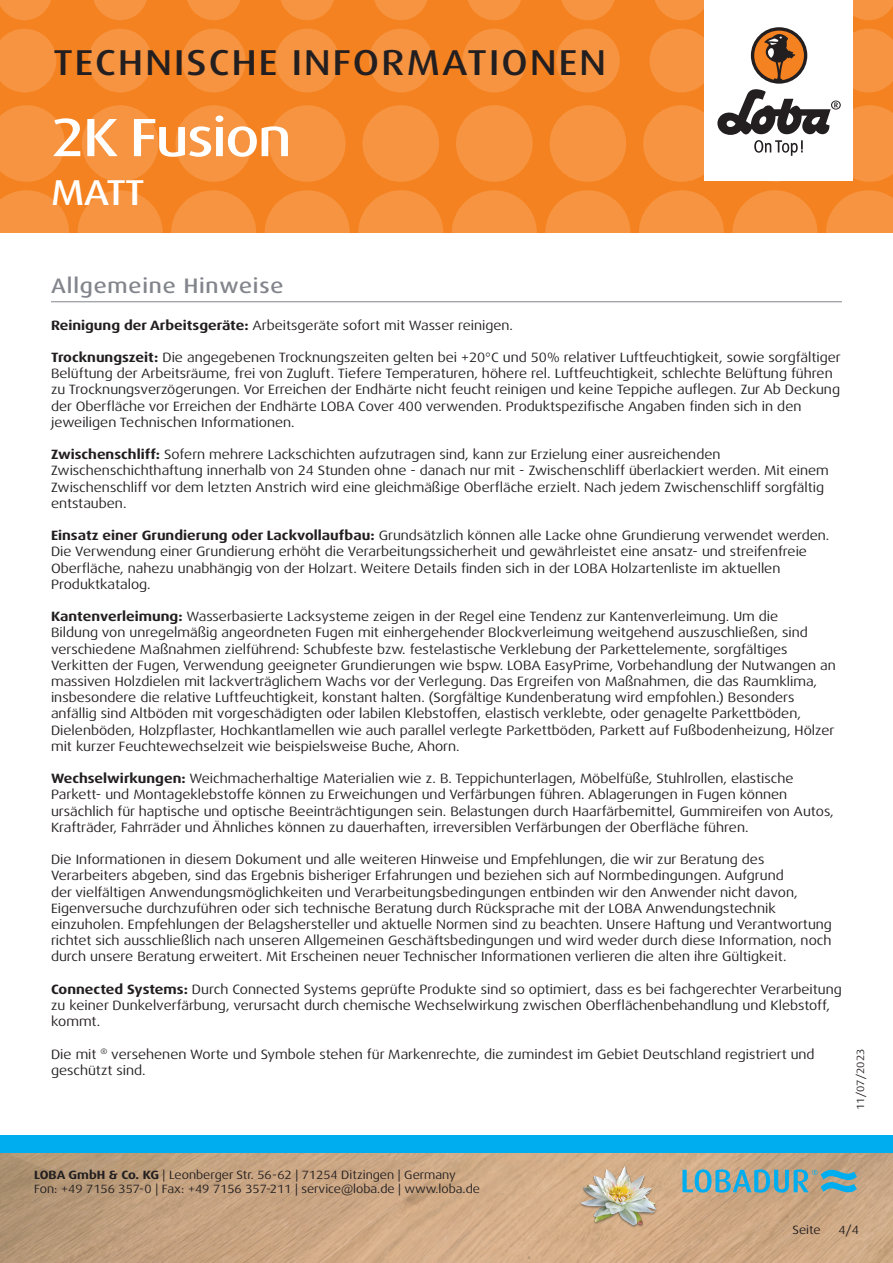
<style>
.page{position:relative;width:893px;height:1263px;background:#fff}
.page>*{position:absolute;margin:0;border:0;box-sizing:border-box;transform-origin:0 0}
.t1{font:500 expanded 54px "Dax Pro";letter-spacing:-.025em;color:#fff}
.t2{font:500 expanded 36px "Dax Pro";letter-spacing:.06em;color:#231f20}
.t3{font:500 expanded 36px "Dax Pro";color:#fff}
.Titel_grau{font:500 expanded 21px "Dax Pro";letter-spacing:.04em;color:#82858b}
.Text{font:expanded 13.5px/16.2px "Dax Pro";color:#231f20}
.t4{font:expanded 12px/14.4px "Dax Pro";color:#231f20}
.t5{font:expanded 10.5px "Dax Pro";color:#231f20}
.s1{font-weight:700}
</style>
<div class="page">
<div style="left:0;top:0;width:893px;height:233px;background:#f58220"></div>
<svg style="left:0;top:190px;width:69px;height:43px"></svg>
<svg style="left:78px;top:190px;width:85px;height:85px;fill:#f69441"></svg>
<svg style="left:171px;top:190px;width:85px;height:85px;fill:#f69441"></svg>
<svg style="left:265px;top:190px;width:85px;height:85px;fill:#f69441"></svg>
<svg style="left:358px;top:190px;width:85px;height:85px;fill:#f69441"></svg>
<svg style="left:545px;top:190px;width:85px;height:85px;fill:#f69441"></svg>
<svg style="left:452px;top:190px;width:85px;height:85px;fill:#f69441"></svg>
<svg style="left:732px;top:190px;width:85px;height:85px;fill:#f69441"></svg>
<svg style="left:639px;top:190px;width:85px;height:85px;fill:#f69441"></svg>
<svg style="left:826px;top:190px;width:67px;height:43px"></svg>
<svg style="left:0;top:105px;width:65px;height:77px"></svg>
<svg style="left:82px;top:105px;width:76px;height:77px"></svg>
<svg style="left:175px;top:105px;width:77px;height:77px"></svg>
<svg style="left:269px;top:105px;width:76px;height:77px"></svg>
<svg style="left:456px;top:105px;width:77px;height:77px"></svg>
<svg style="left:362px;top:105px;width:77px;height:77px"></svg>
<svg style="left:550px;top:105px;width:76px;height:77px"></svg>
<svg style="left:0;top:29px;width:56px;height:63px"></svg>
<svg style="left:182px;top:29px;width:64px;height:63px"></svg>
<svg style="left:88px;top:29px;width:64px;height:63px"></svg>
<svg style="left:275px;top:29px;width:64px;height:63px"></svg>
<svg style="left:462px;top:29px;width:64px;height:63px"></svg>
<svg style="left:369px;top:29px;width:64px;height:63px"></svg>
<svg style="left:556px;top:29px;width:64px;height:63px"></svg>
<svg style="left:0;top:0;width:51px;height:20px"></svg>
<svg style="left:187px;top:0;width:53px;height:20px"></svg>
<svg style="left:468px;top:0;width:53px;height:20px"></svg>
<svg style="left:655px;top:0;width:49px;height:20px"></svg>
<svg style="left:93px;top:0;width:54px;height:20px"></svg>
<svg style="left:374px;top:0;width:54px;height:20px"></svg>
<svg style="left:281px;top:0;width:53px;height:20px"></svg>
<svg style="left:561px;top:0;width:54px;height:20px"></svg>
<svg style="left:853px;top:0;width:40px;height:20px"></svg>
<img style="left:0;top:1152px;width:893px;height:111px">
<div style="left:0;top:1135px;width:893px;height:17px;background:#00aeef"></div>
<div style="left:704px;top:0;width:149px;height:181px;background:#fff"></div>
<svg style="left:643px;top:29px;width:250px;height:153px"></svg>
<img style="left:578px;top:1161px;width:82px;height:81px">
<svg style="left:682px;top:1169px;width:175px;height:24px;background:#75a8ae"></svg>
<hr style="left:51px;top:301px;width:791px;height:1px;background:#82858b">
<h2 class="t2" style="left:53px;top:40px;width:554px">TECHNISCHE INFORMATIONEN</h2>
<p class="t1" style="left:51px;top:103px;width:242px">2K Fusion</p>
<h2 class="t3" style="left:51px;top:169px;width:95px">MATT</h2>
<p class="Titel_grau" style="left:51px;top:272px;width:234px">Allgemeine Hinweise</p>
<p class="Text" style="left:51px;top:317px;width:463px"><span class="s1">Reinigung der Arbeitsgeräte:</span> Arbeitsgeräte sofort mit Wasser reinigen.</p>
<p class="Text" style="left:51px;top:349px;width:791px"><span class="s1">Trocknungszeit:</span> Die angegebenen Trocknungszeiten gelten bei +20°C und 50% relativer Luftfeuchtigkeit, sowie sorgfältiger Belüftung der Arbeitsräume, frei von Zugluft. Tiefere Temperaturen, höhere rel. Luftfeuchtigkeit, schlechte Belüftung führen zu Trocknungsverzögerungen. Vor Erreichen der Endhärte nicht feucht reinigen und keine Teppiche auflegen. Zur Ab Deckung der Oberfläche vor Erreichen der Endhärte LOBA Cover 400 verwenden. Produktspezifische Angaben finden sich in den jeweiligen Technischen Informationen.</p>
<p class="Text" style="left:51px;top:446px;width:779px"><span class="s1">Zwischenschliff:</span> Sofern mehrere Lackschichten aufzutragen sind, kann zur Erzielung einer ausreichenden Zwischenschichthaftung innerhalb von 24 Stunden ohne - danach nur mit - Zwischenschliff überlackiert werden. Mit einem Zwischenschliff vor dem letzten Anstrich wird eine gleichmäßige Oberfläche erzielt. Nach jedem Zwischenschliff sorgfältig entstauben.</p>
<p class="Text" style="left:51px;top:527px;width:780px"><span class="s1">Einsatz einer Grundierung oder Lackvollaufbau:</span> Grundsätzlich können alle Lacke ohne Grundierung verwendet werden.<br>Die Verwendung einer Grundierung erhöht die Verarbeitungssicherheit und gewährleistet eine ansatz- und streifenfreie Oberfläche, nahezu unabhängig von der Holzart. Weitere Details finden sich in der LOBA Holzartenliste im aktuellen Produktkatalog.</p>
<p class="Text" style="left:51px;top:608px;width:786px"><span class="s1">Kantenverleimung:</span> Wasserbasierte Lacksysteme zeigen in der Regel eine Tendenz zur Kantenverleimung. Um die<br>Bildung von unregelmäßig angeordneten Fugen mit einhergehender Blockverleimung weitgehend auszuschließen, sind verschiedene Maßnahmen zielführend: Schubfeste bzw. festelastische Verklebung der Parkettelemente, sorgfältiges Verkitten der Fugen, Verwendung geeigneter Grundierungen wie bspw. LOBA EasyPrime, Vorbehandlung der Nutwangen an massiven Holzdielen mit lackverträglichem Wachs vor der Verlegung. Das Ergreifen von Maßnahmen, die das Raumklima, insbesondere die relative Luftfeuchtigkeit, konstant halten. (Sorgfältige Kundenberatung wird empfohlen.) Besonders anfällig sind Altböden mit vorgeschädigten oder labilen Klebstoffen, elastisch verklebte, oder genagelte Parkettböden, Dielenböden, Holzpflaster, Hochkantlamellen wie auch parallel verlegte Parkettböden, Parkett auf Fußbodenheizung, Hölzer mit kurzer Feuchtewechselzeit wie beispielsweise Buche, Ahorn.</p>
<p class="Text" style="left:51px;top:770px;width:784px"><span class="s1">Wechselwirkungen:</span> Weichmacherhaltige Materialien wie z. B. Teppichunterlagen, Möbelfüße, Stuhlrollen, elastische Parkett- und Montageklebstoffe können zu Erweichungen und Verfärbungen führen. Ablagerungen in Fugen können ursächlich für haptische und optische Beeinträchtigungen sein. Belastungen durch Haarfärbemittel, Gummireifen von Autos, Krafträder, Fahrräder und Ähnliches können zu dauerhaften, irreversiblen Verfärbungen der Oberfläche führen.</p>
<p class="Text" style="left:51px;top:851px;width:782px">Die Informationen in diesem Dokument und alle weiteren Hinweise und Empfehlungen, die wir zur Beratung des Verarbeiters abgeben, sind das Ergebnis bisheriger Erfahrungen und beziehen sich auf Normbedingungen. Aufgrund<br>der vielfältigen Anwendungsmöglichkeiten und Verarbeitungsbedingungen entbinden wir den Anwender nicht davon, Eigenversuche durchzuführen oder sich technische Beratung durch Rücksprache mit der LOBA Anwendungstechnik einzuholen. Empfehlungen der Belagshersteller und aktuelle Normen sind zu beachten. Unsere Haftung und Verantwortung richtet sich ausschließlich nach unseren Allgemeinen Geschäftsbedingungen und wird weder durch diese Information, noch durch unsere Beratung erweitert. Mit Erscheinen neuer Technischer Informationen verlieren die alten ihre Gültigkeit.</p>
<p class="Text" style="left:51px;top:981px;width:792px"><span class="s1">Connected Systems:</span> Durch Connected Systems geprüfte Produkte sind so optimiert, dass es bei fachgerechter Verarbeitung zu keiner Dunkelverfärbung, verursacht durch chemische Wechselwirkung zwischen Oberflächenbehandlung und Klebstoff, kommt.</p>
<p class="Text" style="left:51px;top:1046px;width:765px">Die mit <sup>®</sup> versehenen Worte und Symbole stehen für Markenrechte, die zumindest im Gebiet Deutschland registriert und geschützt sind.</p>
<p class="t5" style="left:854px;top:1110px;width:63px;rotate:-90deg">11/07/2023</p>
<p class="t4" style="left:34px;top:1167px;width:447px"><span class="s1">LOBA GmbH &amp; Co. KG</span> | Leonberger Str. 56-62 | 71254 Ditzingen | Germany<br>Fon: +49 7156 357-0 | Fax: +49 7156 357-211 | service@loba.de | www.loba.de</p>
<p class="t4" style="left:792px;top:1223px;width:30px">Seite</p>
<p class="t4" style="left:838px;top:1223px;width:22px">4/4</p>
</div>
